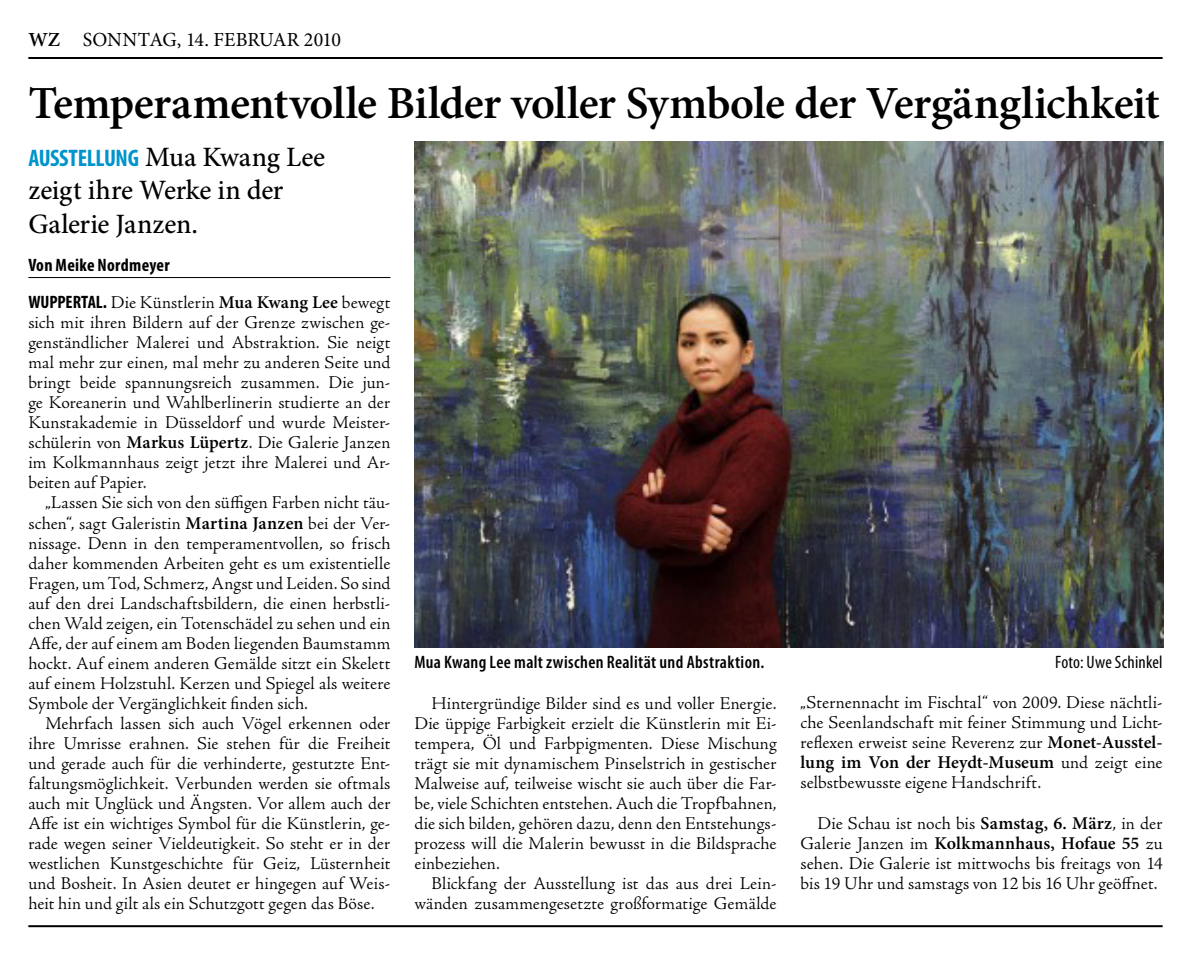
<style>
.page{position:relative;width:1191px;height:953px;background:#fff}
.page>*{position:absolute;margin:0;border:0;box-sizing:border-box;transform-origin:0 0}
.t1{font:600 46px "Minion Pro";letter-spacing:-.015em;color:#000}
.t2{font:500 28px/33.6px "Minion Pro";letter-spacing:-.01em;color:#000}
.t3{font:700 condensed 24px "Myriad Pro";letter-spacing:-.015em;color:#0094cc}
.t4{font:20px "Minion Pro";letter-spacing:-.01em;color:#000}
.t5{font:300 18px/20px "Adobe Jenson Pro";letter-spacing:.005em;color:#000;text-align:justify}
.t6{font:600 18px "Minion Pro";color:#000}
.t7{font:600 condensed 18px "Myriad Pro";letter-spacing:.02em;color:#000}
.t8{font:700 condensed 18px "Myriad Pro";letter-spacing:.015em;color:#000}
.t9{font:condensed 18px "Myriad Pro";letter-spacing:.01em;color:#000}
.s1{font-weight:600}
.s2{font-family:"Minion Pro";font-weight:500;font-stretch:normal;font-size:28px;color:#000}
.s3{font-family:"Myriad Pro";font-weight:700;font-stretch:condensed}
.s4{font-family:"Minion Pro";font-weight:600}
.s5{font-family:"Adobe Jenson Pro";font-weight:300}
</style>
<div class="page">
<img style="left:414px;top:142px;width:749px;height:505px">
<hr style="left:28px;top:57px;width:1134px;height:2px;background:#000">
<hr style="left:28px;top:277px;width:362px;height:1px;background:#000">
<hr style="left:28px;top:925px;width:1134px;height:2px;background:#000">
<p class="t4" style="left:28px;top:26px;width:314px"><span class="s1">WZ</span> SONNTAG, 14. FEBRUAR 2010</p>
<h1 class="t1" style="left:28px;top:71px;width:1133px">Temperamentvolle Bilder voller Symbole der Vergänglichkeit</h1>
<h3 class="t3" style="left:28px;top:142px;width:298px">Ausstellung <span class="s2">Mua Kwang Lee</span></h3>
<h2 class="t2" style="left:28px;top:173px;width:257px">zeigt ihre Werke in der<br>Galerie Janzen.</h2>
<p class="t8" style="left:28px;top:254px;width:143px">Von Meike Nordmeyer</p>
<p class="t5" style="left:28px;top:293px;width:363px"><span class="s3">Wuppertal.</span> Die Künstlerin <span class="s4">Mua Kwang Lee</span> bewegt sich mit ihren Bildern auf der Grenze zwischen ge&shy;genständlicher Malerei und Abstraktion. Sie neigt mal mehr zur einen, mal mehr zu anderen Seite und bringt beide spannungsreich zusammen. Die jun&shy;ge Koreanerin und Wahlberlinerin studierte an der Kunstakademie in Düsseldorf und wurde Meister&shy;schülerin von <span class="s4">Markus Lüpertz</span>. Die Galerie Janzen im Kolkmannhaus zeigt jetzt ihre Malerei und Ar&shy;beiten auf Papier.</p>
<p class="t5" style="left:28px;top:493px;width:364px;text-indent:17px">„Lassen Sie sich von den süffigen Farben nicht täu&shy;schen“, sagt Galeristin <span class="s4">Martina Janzen</span> bei der Ver&shy;nissage. Denn in den temperamentvollen, so frisch daher kommenden Arbeiten geht es um existentielle Fragen, um Tod, Schmerz, Angst und Leiden. So sind auf den drei Landschaftsbildern, die einen herbstli&shy;chen Wald zeigen, ein Totenschädel zu sehen und ein Affe, der auf einem am Boden liegenden Baumstamm hockt. Auf einem anderen Gemälde sitzt ein Skelett auf einem Holzstuhl. Kerzen und Spiegel als weitere Symbole der Vergänglichkeit finden sich.</p>
<p class="t5" style="left:28px;top:713px;width:363px;text-indent:17px">Mehrfach lassen sich auch Vögel erkennen oder ihre Umrisse erahnen. Sie stehen für die Freiheit und gerade auch für die verhinderte, gestutzte Ent&shy;faltungsmöglichkeit. Verbunden werden sie oftmals auch mit Unglück und Ängsten. Vor allem auch der Affe ist ein wichtiges Symbol für die Künstlerin, ge&shy;rade wegen seiner Vieldeutigkeit. So steht er in der westlichen Kunstgeschichte für Geiz, Lüsternheit und Bosheit. In Asien deutet er hingegen auf Weis&shy;heit hin und gilt als ein Schutzgott gegen das Böse.</p>
<p class="t7" style="left:414px;top:651px;width:351px">Mua Kwang Lee malt zwischen Realität und Abstraktion.</p>
<p class="t9" style="left:1055px;top:651px;width:109px">Foto: Uwe Schinkel</p>
<p class="t5" style="left:414px;top:693px;width:364px;text-indent:17px">Hintergründige Bilder sind es und voller Energie.<br>Die üppige Farbigkeit erzielt die Künstlerin mit Ei&shy;tempera, Öl und Farbpigmenten. Diese Mischung trägt sie mit dynamischem Pinselstrich in gestischer Malweise auf, teilweise wischt sie auch über die Far&shy;be, viele Schichten entstehen. Auch die Tropfbahnen, die sich bilden, gehören dazu, denn den Entstehungs&shy;prozess will die Malerin bewusst in die Bildsprache einbeziehen.</p>
<p class="t5" style="left:414px;top:873px;width:364px;text-align:right">Blickfang der Ausstellung ist das aus drei Lein&shy;wänden zusammengesetzte großformatige Gemälde</p>
<p class="t5" style="left:800px;top:693px;width:363px">„Sternennacht im Fischtal“ von 2009. Diese nächtli&shy;che Seenlandschaft mit feiner Stimmung und Licht&shy;reflexen erweist seine Reverenz zur <span class="s4">Monet-Ausstel-</span></p>
<p class="t6" style="left:800px;top:750px;width:363px">lung im Von der Heydt-Museum <span class="s5">und zeigt eine</span></p>
<p class="t5" style="left:800px;top:773px;width:242px">selbstbewusste eigene Handschrift.</p>
<p class="t5" style="left:817px;top:813px;width:346px">Die Schau ist noch bis <span class="s4">Samstag, 6. März</span>, in der</p>
<p class="t6" style="left:800px;top:830px;width:363px"><span class="s5">Galerie Janzen im</span> Kolkmannhaus, Hofaue 55 <span class="s5">zu</span></p>
<p class="t5" style="left:800px;top:853px;width:364px">sehen. Die Galerie ist mittwochs bis freitags von 14 bis 19 Uhr und samstags von 12 bis 16 Uhr geöffnet.</p>
</div>
